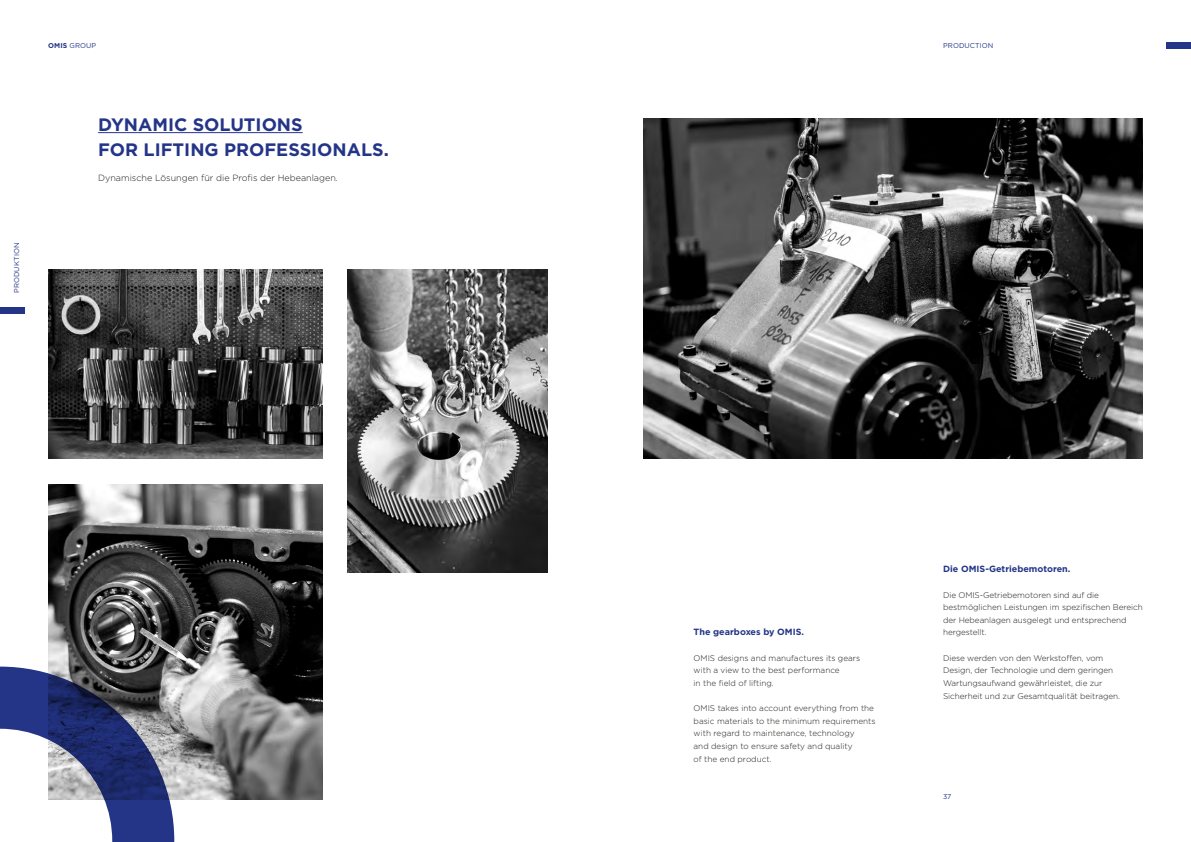
<style>
.page{position:relative;width:1191px;height:842px;background:#fff}
.page>*{position:absolute;margin:0;border:0;box-sizing:border-box;transform-origin:0 0}
.t1{font:700 18px/25.2px "Gotham";color:#243588}
.t2{font:300 9px "Gotham";color:#1d1d1b}
.t3{font:700 9px "Gotham";color:#243588}
.t4{font:300 8.2px/12.6px "Gotham";letter-spacing:-.01em;color:#1d1d1b}
.t5{font:7px "Gotham";letter-spacing:.01em;color:#243588}
.s1{font-weight:700}
</style>
<div class="page">
<img style="left:643px;top:118px;width:499px;height:341px">
<img style="left:48px;top:270px;width:275px;height:189px">
<img style="left:48px;top:484px;width:275px;height:315px">
<img style="left:348px;top:270px;width:199px;height:302px">
<svg style="left:0;top:667px;width:174px;height:175px"></svg>
<hr style="left:98px;top:132px;width:205px;height:1px;background:#243588">
<div style="left:0;top:307px;width:25px;height:7px;background:#243588"></div>
<div style="left:1166px;top:43px;width:25px;height:6px;background:#243588"></div>
<p class="t5" style="left:12px;top:293px;width:51px;rotate:-90deg">PRODUKTION</p>
<p class="t5" style="left:48px;top:41px;width:50px"><span class="s1">OMIS</span> GROUP</p>
<p class="t5" style="left:943px;top:41px;width:11px">PRODUCTION</p>
<h1 class="t1" style="left:98px;top:112px;width:204px">DYNAMI C SOLUTIONS<br>FOR LI FTI NG PROFESSIO</h1>
<h1 class="t1" style="left:332px;top:137px;width:58px">NALS.</h1>
<p class="t2" style="left:98px;top:172px;width:241px">Dynamische Lösungen für die Profis der Hebeanlagen.</p>
<p class="t3" style="left:693px;top:626px;width:112px">THE GEARBOXES BY OMIS.</p>
<p class="t4" style="left:693px;top:651px;width:168px">OMIS designs and manufactures its gears with a view to the best performance<br>in the field of lifting.</p>
<p class="t4" style="left:693px;top:702px;width:183px">OMIS takes into account everything from the basic materials to the minimum requirements with regard to maintenance, technology<br>and design to ensure safety and quality<br>of the end product.</p>
<p class="t3" style="left:943px;top:563px;width:129px">DIE OMIS-GETRIEBEMOTOREN.</p>
<p class="t4" style="left:943px;top:588px;width:201px">Die OMIS-Getriebemotoren sind auf die bestmöglichen Leistungen im spezifischen Bereich der Hebeanlagen ausgelegt und entsprechend hergestellt.</p>
<p class="t4" style="left:943px;top:651px;width:178px">Diese werden von den Werkstoffen, vom Design, der Technologie und dem geringen Wartungsaufwand gewährleistet, die zur Sicherheit und zur Gesamtqualität beitragen.</p>
<p class="t5" style="left:943px;top:792px;width:10px">37</p>
</div>
